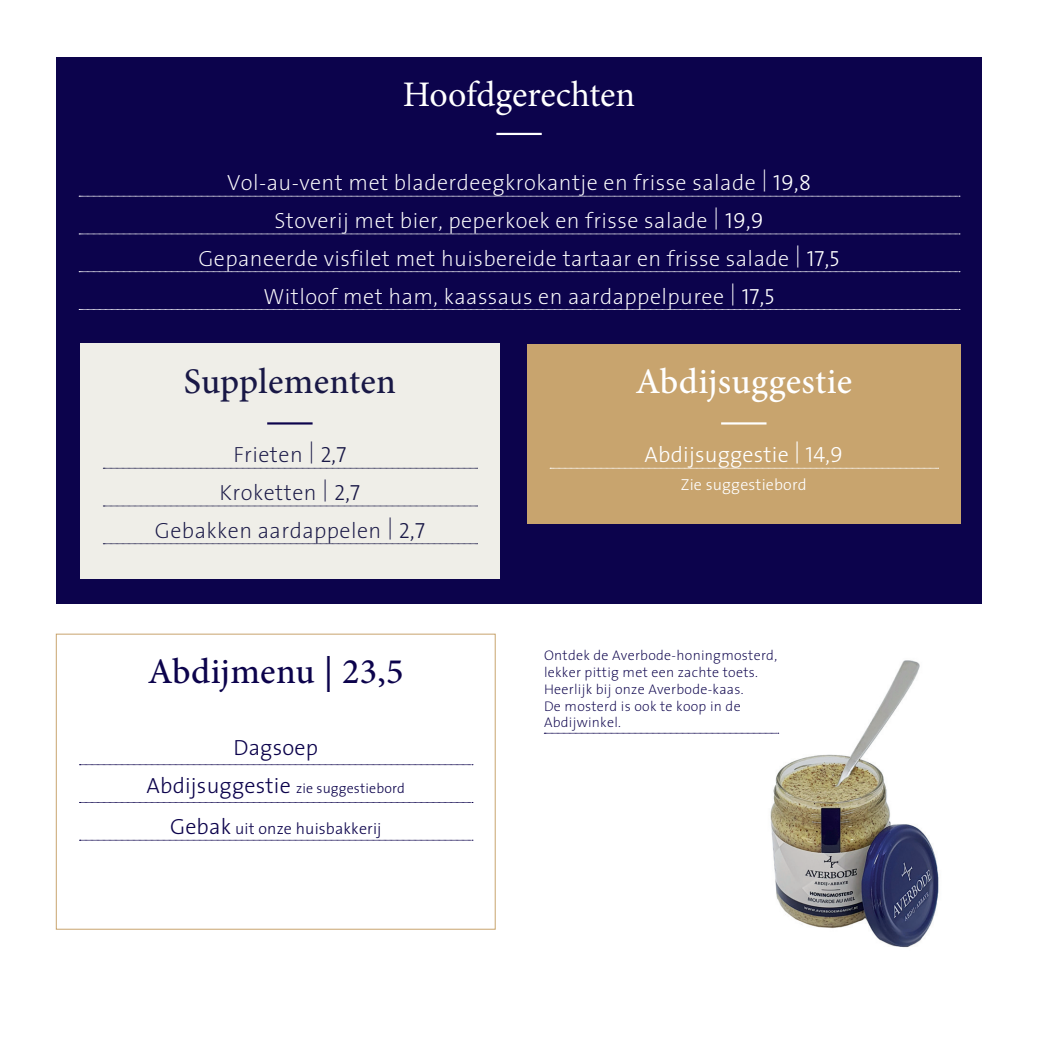
<style>
.page{position:relative;width:1038px;height:1038px;background:#fff}
.page>*{position:absolute;margin:0;border:0;box-sizing:border-box;transform-origin:0 0}
.t1{font:36px "Minion Pro";letter-spacing:-.005em;color:#fff}
.t2{font:500 36px "Minion Pro";letter-spacing:.01em;color:#fff}
.t3{font:500 36px "Minion Pro";letter-spacing:.01em;color:#0c034c}
.t4{font:500 36px "Minion Pro";letter-spacing:.005em;color:#191846}
.t5{font:200 22px/37.8px "The Sans OT";letter-spacing:.02em;color:#fff;text-align:center}
.t6{font:200 22px/37.8px "The Sans OT";letter-spacing:.02em;color:#191846;text-align:center}
.t7{font:300 22px "The Sans OT";letter-spacing:.01em;color:#fff}
.t8{font:300 22px "The Sans OT";letter-spacing:.01em;color:#0c034c}
.t9{font:300 16px "The Sans OT";letter-spacing:.01em;color:#0c034c}
.t10{font:300 16px "The Sans OT";letter-spacing:.01em;color:#fff}
.t11{font:200 14px/16.8px "The Sans OT";letter-spacing:.02em;color:#0c034c}
.t12{font:300 14px "The Sans OT";letter-spacing:.01em;color:#0c034c}
.s1{font-family:"The Sans Caps OT";font-weight:300}
.s2{font-size:22px}
.s3{font-family:"The Sans Caps OT"}
</style>
<div class="page">
<div style="left:56px;top:57px;width:925px;height:547px;background:#0c034c"></div>
<svg style="left:79px;top:196px;width:881px;height:1px"></svg>
<svg style="left:79px;top:233px;width:881px;height:1px"></svg>
<svg style="left:79px;top:271px;width:881px;height:1px"></svg>
<svg style="left:79px;top:309px;width:881px;height:1px"></svg>
<hr style="left:496px;top:133px;width:45px;height:2px;background:#fff">
<div style="left:80px;top:343px;width:419px;height:236px;background:#efeee8"></div>
<svg style="left:103px;top:468px;width:374px;height:1px"></svg>
<svg style="left:103px;top:505px;width:374px;height:1px"></svg>
<svg style="left:103px;top:543px;width:374px;height:1px"></svg>
<hr style="left:267px;top:422px;width:45px;height:2px;background:#0c034c">
<div style="left:527px;top:343px;width:433px;height:180px;background:#c8a46e"></div>
<svg style="left:550px;top:468px;width:388px;height:1px"></svg>
<hr style="left:721px;top:422px;width:45px;height:2px;background:#fff">
<svg style="left:79px;top:764px;width:394px;height:1px"></svg>
<svg style="left:79px;top:802px;width:394px;height:1px"></svg>
<svg style="left:79px;top:839px;width:394px;height:1px"></svg>
<div style="left:56px;top:634px;width:439px;height:295px;border:1px solid #c8a46e"></div>
<img style="left:737px;top:660px;width:202px;height:288px">
<svg style="left:544px;top:733px;width:234px;height:1px"></svg>
<h1 class="t1" style="left:403px;top:71px;width:234px">Hoofdgerechten</h1>
<p class="t5" style="left:198px;top:163px;width:643px">Vol-au-vent met bladerdeegkrokantje en frisse salade | <span class="s1">19,8<br></span>Stoverij met bier, peperkoek en frisse salade | <span class="s1">19,9<br></span>Gepaneerde visfilet met huisbereide tartaar en frisse salade | <span class="s1">17,5<br></span>Witloof met ham, kaassaus en aardappelpuree | <span class="s1">17,5</span></p>
<h1 class="t4" style="left:184px;top:357px;width:213px">Supplementen</h1>
<p class="t6" style="left:155px;top:435px;width:271px">Frieten | <span class="s1">2,7<br></span>Kroketten | <span class="s1">2,7<br></span>Gebakken aardappelen | <span class="s1">2,7</span></p>
<h1 class="t3" style="left:148px;top:647px;width:257px">Abdijmenu | 23,5</h1>
<p class="t8" style="left:233px;top:729px;width:86px">Dagsoep</p>
<p class="t12" style="left:147px;top:776px;width:260px"><span class="s2">Abdijsuggestie</span> zie suggestiebord</p>
<p class="t9" style="left:170px;top:815px;width:213px"><span class="s2">Gebak</span> uit onze huisbakkerij</p>
<h1 class="t2" style="left:635px;top:357px;width:218px">Abdijsuggestie</h1>
<p class="t7" style="left:644px;top:436px;width:200px">Abdijsuggestie | <span class="s3">14,9</span></p>
<p class="t10" style="left:681px;top:471px;width:127px">Zie suggestiebord</p>
<p class="t11" style="left:544px;top:646px;width:234px">Ontdek de Averbode-honingmosterd, lekker pittig met een zachte toets.<br>Heerlijk bij onze Averbode-kaas.<br>De mosterd is ook te koop in de<br>Abdijwinkel.</p>
</div>
